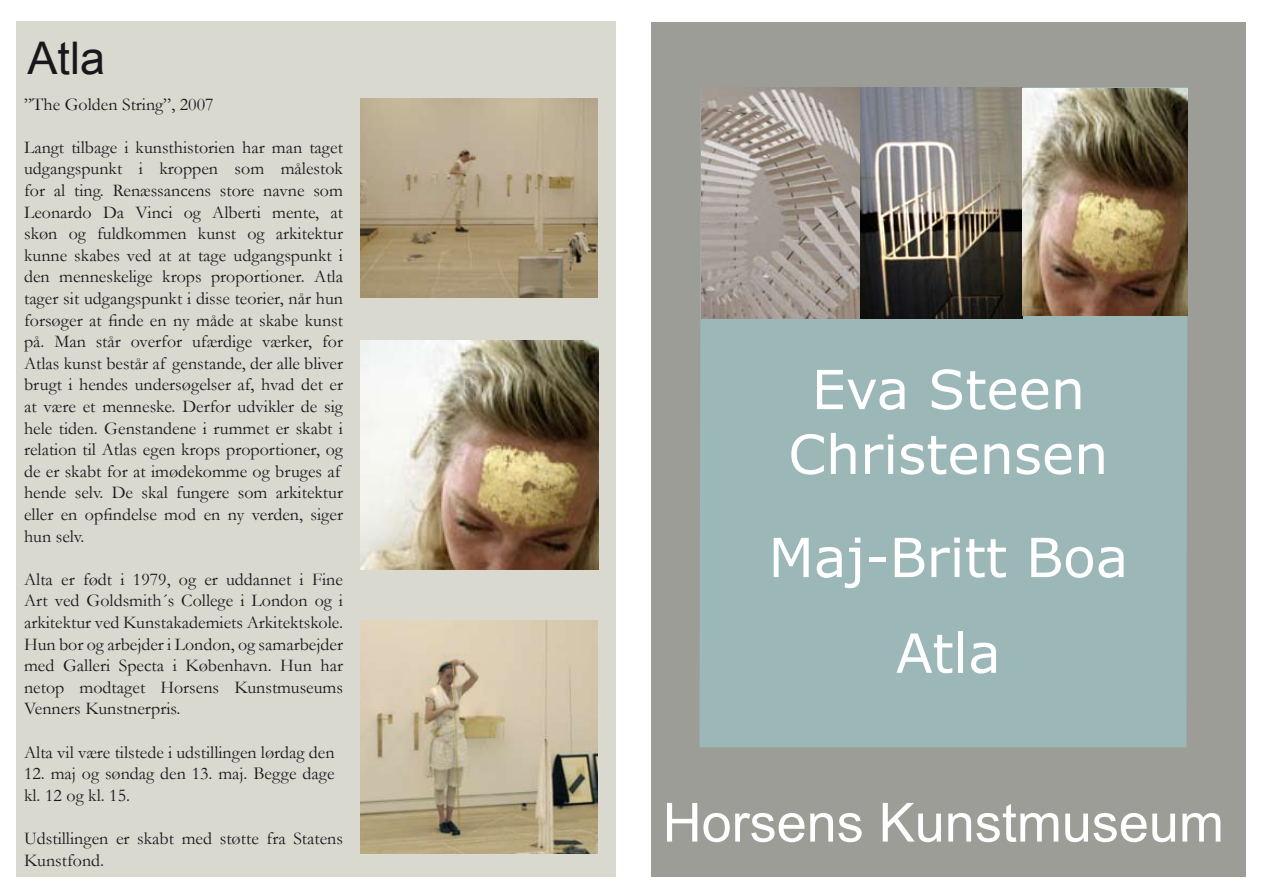
<style>
.page{position:relative;width:1263px;height:893px;background:#fff}
.page>*{position:absolute;margin:0;border:0;box-sizing:border-box;transform-origin:0 0}
.t1{font:54px/64.8px "Verdana";color:#fff;text-align:center}
.t2{font:54px "Arial";color:#fff}
.t3{font:45px "Arial";color:#1a171c}
.t4{font:18px/21.6px "Garamond";color:#1a171c}
</style>
<div class="page">
<div style="left:16px;top:21px;width:599px;height:856px;background:#dad9d0"></div>
<div style="left:652px;top:23px;width:594px;height:854px;background:#9d9d98"></div>
<div style="left:699px;top:87px;width:488px;height:660px;background:#9bb7b8"></div>
<img style="left:360px;top:340px;width:238px;height:229px">
<img style="left:360px;top:621px;width:237px;height:233px">
<img style="left:360px;top:99px;width:237px;height:199px">
<img style="left:701px;top:87px;width:159px;height:232px">
<img style="left:860px;top:87px;width:162px;height:232px">
<img style="left:1022px;top:88px;width:166px;height:227px">
<h2 class="t3" style="left:28px;top:29px;width:79px">Atla</h2>
<p class="t4" style="left:24px;top:93px;width:191px">”The Golden String”, 2007</p>
<p class="t4" style="left:24px;top:136px;width:320px">Langt tilbage i kunsthistorien har man taget udgangspunkt i kroppen som målestok for al ting. Renæssancens store navne som Leonardo Da Vinci og Alberti mente, at skøn og fuldkommen kunst og arkitektur kunne skabes ved at at tage udgangspunkt i den menneskelige krops proportioner. Atla tager sit udgangspunkt i disse teorier, når hun forsøger at finde en ny måde at skabe kunst på. Man står overfor ufærdige værker, for Atlas kunst består af genstande, der alle bliver brugt i hendes undersøgelser af, hvad det er at være et menneske. Derfor udvikler de sig hele tiden. Genstandene i rummet er skabt i relation til Atlas egen krops proportioner, og de er skabt for at imødekomme og bruges af hende selv. De skal fungere som arkitektur eller en opfindelse mod en ny verden, siger hun selv.</p>
<p class="t4" style="left:24px;top:568px;width:320px;text-align:justify">Alta er født i 1979, og er uddannet i Fine Art ved Goldsmith´s College i London og i arkitektur ved Kunstakademiets Arkitektskole.<br>Hun bor og arbejder i London, og samarbejder med Galleri Specta i København. Hun har netop modtaget Horsens Kunstmuseums Venners Kunstnerpris.</p>
<p class="t4" style="left:24px;top:741px;width:312px">Alta vil være tilstede i udstillingen lørdag den</p>
<p class="t4" style="left:24px;top:762px;width:312px">12. maj og søndag den 13. maj. Begge dage kl. 12 og kl. 15.</p>
<p class="t4" style="left:24px;top:827px;width:320px">Udstillingen er skabt med støtte fra Statens<br>Kunstfond.</p>
<h1 class="t1" style="left:788px;top:355px;width:322px">Eva Steen<br>Christensen</h1>
<h1 class="t1" style="left:768px;top:508px;width:361px;line-height:95.7px">Maj-Britt Boa<br>Atla</h1>
<h1 class="t2" style="left:663px;top:787px;width:563px">Horsens Kunstmuseum</h1>
</div>
